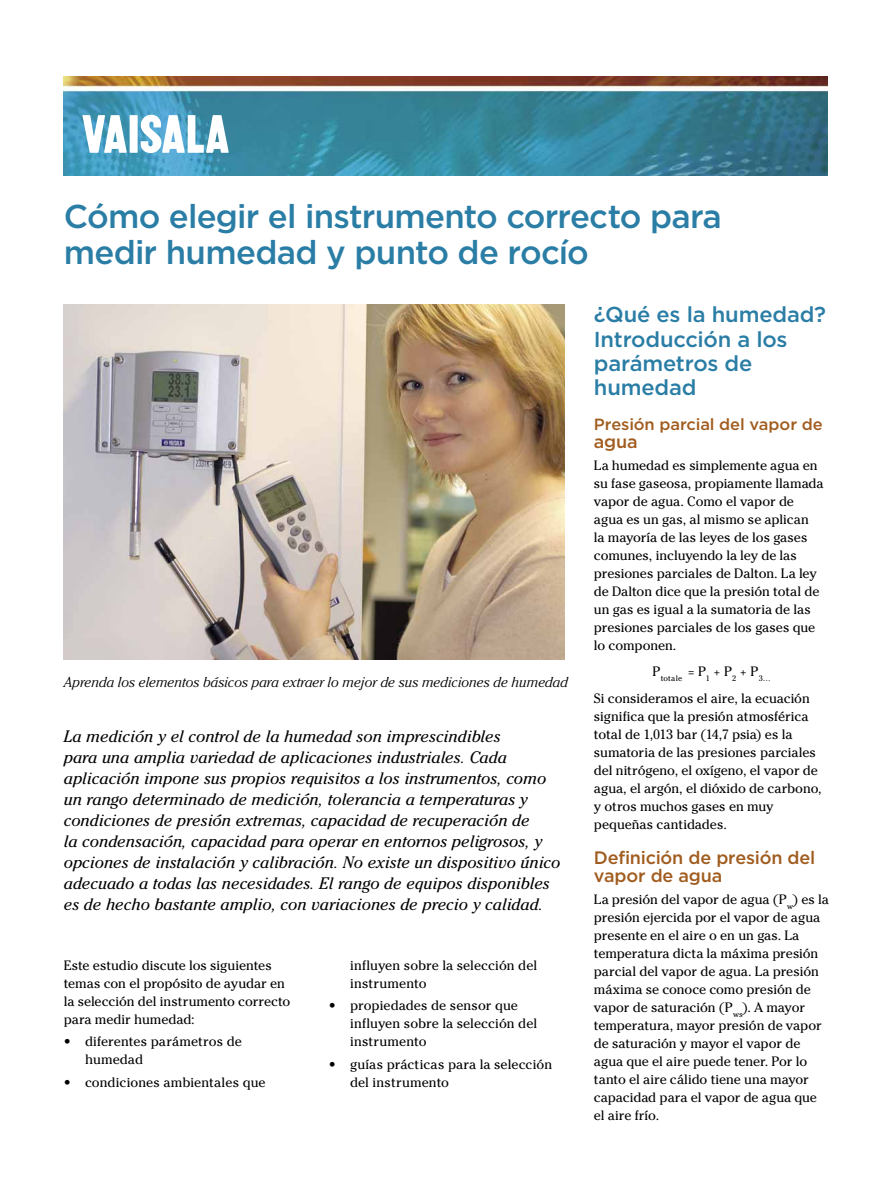
<style>
.page{position:relative;width:893px;height:1191px;background:#fff}
.page>*{position:absolute;margin:0;border:0;box-sizing:border-box;transform-origin:0 0}
.t1{font:500 33px/36px "Gotham";letter-spacing:-.025em;color:#2a7da5}
.t2{font:500 21.6px/24.3px "Gotham";letter-spacing:-.01em;color:#2a7da5}
.t3{font:500 18px/18px "Gotham";letter-spacing:-.01em;color:#a15c1f}
.t4{font:italic 16.5px/21px "Cheltenham Std";color:#000}
.t5{font:500 16.2px "Gotham";letter-spacing:-.005em;color:#a15c1f}
.t6{font:italic 300 14.25px "Cheltenham Std";color:#000}
.t7{font:13.5px/18px "Cheltenham Std";letter-spacing:-.005em;color:#000}
.t8{font:7.8px "Cheltenham Std";letter-spacing:.015em;color:#000}
</style>
<div class="page">
<img style="left:64px;top:77px;width:763px;height:99px">
<svg style="left:82px;top:115px;width:45px;height:38px"></svg>
<div style="left:130px;top:115px;width:8px;height:38px;background:#fff"></div>
<svg style="left:141px;top:115px;width:88px;height:38px"></svg>
<img style="left:64px;top:305px;width:500px;height:354px">
<h1 class="t1" style="left:64px;top:198px;width:660px">Cómo elegir el instrumento correcto para medir humedad y punto de rocío</h1>
<p class="t6" style="left:64px;top:674px;width:506px">Aprenda los elementos básicos para extraer lo mejor de sus mediciones de humedad</p>
<p class="t4" style="left:64px;top:725px;width:498px">La medición y el control de la humedad son imprescindibles<br>para una amplia variedad de aplicaciones industriales. Cada aplicación impone sus propios requisitos a los instrumentos, como un rango determinado de medición, tolerancia a temperaturas y condiciones de presión extremas, capacidad de recuperación de<br>la condensación, capacidad para operar en entornos peligrosos, y opciones de instalación y calibración. No existe un dispositivo único adecuado a todas las necesidades. El rango de equipos disponibles es de hecho bastante amplio, con variaciones de precio y calidad.</p>
<p class="t7" style="left:64px;top:956px;width:228px">Este estudio discute los siguientes temas con el propósito de ayudar en la selección del instrumento correcto para medir humedad:</p>
<p class="t7" style="left:85px;top:1032px;width:158px;text-indent:-21px">• diferentes parámetros de humedad</p>
<p class="t7" style="left:64px;top:1073px;width:203px">• condiciones ambientales que</p>
<p class="t7" style="left:350px;top:956px;width:189px">influyen sobre la selección del instrumento</p>
<p class="t7" style="left:350px;top:996px;width:189px;text-indent:-21px">• propiedades de sensor que influyen sobre la selección del instrumento</p>
<p class="t7" style="left:350px;top:1055px;width:204px;text-indent:-21px">• guías prácticas para la selección del instrumento</p>
<h2 class="t2" style="left:594px;top:302px;width:234px">¿Qué es la humedad?<br>Introducción a los parámetros de humedad</h2>
<p class="t5" style="left:594px;top:413px;width:230px">Presión parcial del vapor de</p>
<h3 class="t3" style="left:594px;top:432px;width:45px">agua</h3>
<p class="t7" style="left:594px;top:456px;width:231px">La humedad es simplemente agua en su fase gaseosa, propiamente llamada vapor de agua. Como el vapor de agua es un gas, al mismo se aplican<br>la mayoría de las leyes de los gases comunes, incluyendo la ley de las presiones parciales de Dalton. La ley de Dalton dice que la presión total de un gas es igual a la sumatoria de las presiones parciales de los gases que lo componen.</p>
<p class="t8" style="left:652px;top:673px;width:120px"><sup>P</sup>totale <sup>=</sup> <sup>P</sup>1 <sup>+</sup> <sup>P</sup>2 <sup>+</sup> <sup>P</sup>3…</p>
<p class="t7" style="left:594px;top:689px;width:229px">Si consideramos el aire, la ecuación significa que la presión atmosférica total de 1,013 bar (14,7 psia) es la sumatoria de las presiones parciales del nitrógeno, el oxígeno, el vapor de agua, el argón, el dióxido de carbono, y otros muchos gases en muy pequeñas cantidades.</p>
<h3 class="t3" style="left:594px;top:848px;width:223px">Definición de presión del vapor de agua</h3>
<p class="t7" style="left:594px;top:890px;width:237px">La presión del vapor de agua (P<sub>w</sub>) es la presión ejercida por el vapor de agua presente en el aire o en un gas. La temperatura dicta la máxima presión parcial del vapor de agua. La presión máxima se conoce como presión de vapor de saturación (P<sub>ws</sub>). A mayor temperatura, mayor presión de vapor de saturación y mayor el vapor de agua que el aire puede tener. Por lo tanto el aire cálido tiene una mayor capacidad para el vapor de agua que el aire frío.</p>
</div>
